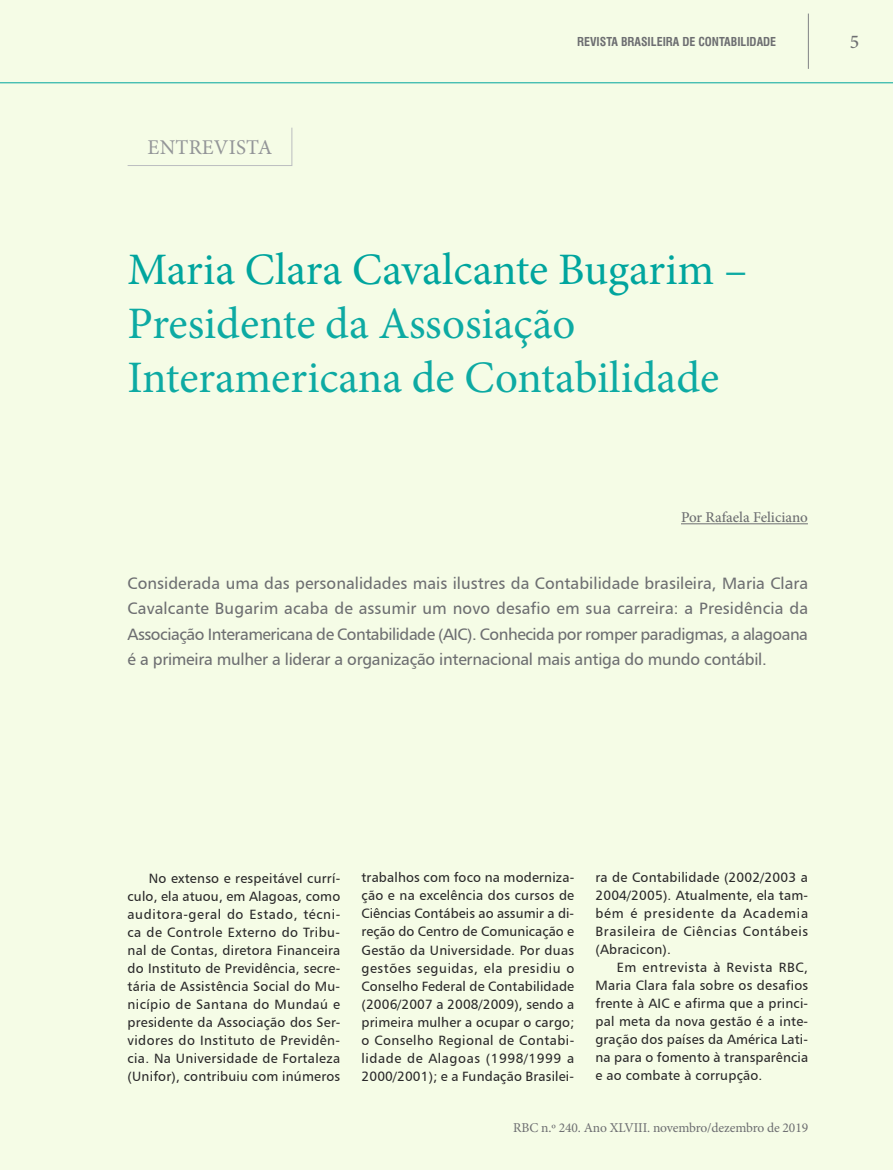
<style>
.page{position:relative;width:893px;height:1170px;background:#fff}
.page>*{position:absolute;margin:0;border:0;box-sizing:border-box;transform-origin:0 0}
.t1{font:45px/54px "Minion Pro";color:#0daaa3}
.t2{font:21px "Minion Pro";letter-spacing:.01em;color:#939598}
.t3{font:500 19.5px "Minion Pro";color:#6d6e71}
.t4{font:16.5px/25.5px "Humanist 777 BT Roman B";letter-spacing:-.015em;color:#6d6e71;text-align:justify}
.t5{font:500 15px "Minion Pro";color:#6d6e71}
.t6{font:13.5px/18px "Humanist 777 BT Roman B";letter-spacing:.015em;color:#292829;text-align:justify}
.t7{font:13.5px "Minion Pro";letter-spacing:-.01em;color:#6d6e71}
.t8{font:700 condensed 12px "Swiss 721 BT";color:#6d6e71}
.s1{color:#00a59e}
</style>
<div class="page">
<div style="left:0;top:0;width:893px;height:1169px;background:#f5fce6"></div>
<hr style="left:808px;top:14px;width:1px;height:55px;background:#808285">
<hr style="left:0;top:82px;width:893px;height:1px;background:#00a59e">
<hr style="left:681px;top:523px;width:127px;height:1px;background:#6d6e71">
<svg style="left:127px;top:127px;width:166px;height:39px"></svg>
<h2 class="t2" style="left:148px;top:133px;width:126px">ENTREVISTA</h2>
<p class="t8" style="left:577px;top:34px;width:201px">REVISTA BRASILEIRA DE CONTABILIDADE</p>
<h3 class="t3" style="left:850px;top:29px;width:11px">5</h3>
<h1 class="t1" style="left:128px;top:242px;width:622px"><span class="s1">Maria Clara Cavalcante Bugarim</span> –<br>Presidente da Assosiação<br>Interamericana de Contabilidade</h1>
<p class="t5" style="left:681px;top:507px;width:128px">Por Rafaela Feliciano</p>
<p class="t4" style="left:128px;top:570px;width:682px">Considerada uma das personalidades mais ilustres da Contabilidade brasileira, Maria Clara Cavalcante Bugarim acaba de assumir um novo desafio em sua carreira: a Presidência da Associação Interamericana de Contabilidade (AIC). Conhecida por romper paradigmas, a alagoana é a primeira mulher a liderar a organização internacional mais antiga do mundo contábil.</p>
<p class="t6" style="left:128px;top:868px;width:214px;text-indent:21px">No extenso e respeitável currí&shy;culo, ela atuou, em Alagoas, como auditora-geral do Estado, técni&shy;ca de Controle Externo do Tribu&shy;nal de Contas, diretora Financeira do Instituto de Previdência, secre&shy;tária de Assistência Social do Mu&shy;nicípio de Santana do Mundaú e presidente da Associação dos Ser&shy;vidores do Instituto de Previdên&shy;cia. Na Universidade de Fortaleza (Unifor), contribuiu com inúmeros</p>
<p class="t6" style="left:361px;top:868px;width:214px">trabalhos com foco na moderniza&shy;ção e na excelência dos cursos de Ciências Contábeis ao assumir a di&shy;reção do Centro de Comunicação e Gestão da Universidade. Por duas gestões seguidas, ela presidiu o Conselho Federal de Contabilidade (2006/2007 a 2008/2009), sendo a primeira mulher a ocupar o cargo; o Conselho Regional de Contabi&shy;lidade de Alagoas (1998/1999 a 2000/2001); e a Fundação Brasilei-</p>
<p class="t6" style="left:595px;top:868px;width:214px">ra de Contabilidade (2002/2003 a 2004/2005). Atualmente, ela tam&shy;bém é presidente da Academia Brasileira de Ciências Contábeis (Abracicon).</p>
<p class="t6" style="left:595px;top:958px;width:214px;text-indent:21px">Em entrevista à Revista RBC, Maria Clara fala sobre os desafios frente à AIC e afirma que a princi&shy;pal meta da nova gestão é a inte&shy;gração dos países da América Lati&shy;na para o fomento à transparência e ao combate à corrupção.</p>
<p class="t7" style="left:513px;top:1118px;width:296px">RBC n.º 240. Ano XLVIII. novembro/dezembro de 2019</p>
</div>
